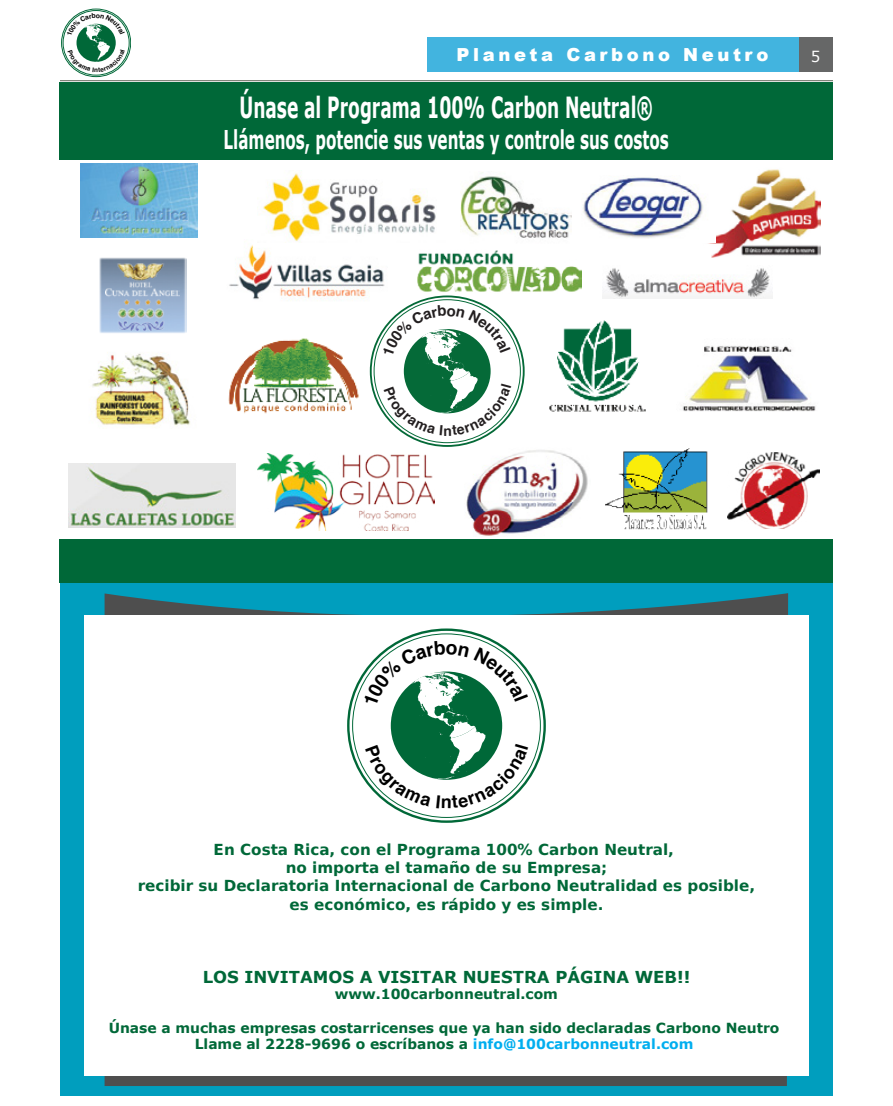
<style>
.page{position:relative;width:893px;height:1106px;background:#fff}
.page>*{position:absolute;margin:0;border:0;box-sizing:border-box;transform-origin:0 0}
.t1{font:700 29.1px "Verdana";color:#fff;scale:.59 1}
.t2{font:700 25.95px "Verdana";color:#fff;scale:.59 1}
.t3{font:900 18px "Arial";letter-spacing:.2em;color:#fff}
.t4{font:700 16.5px "Verdana";color:#006838}
.t5{font:700 15.15px/18.1px "DejaVu Sans";color:#006838;text-align:center}
.t6{font:15px "Verdana";color:#fff}
.t7{font:700 13.95px/16.6px "Verdana";color:#006838;text-align:center}
.s1{color:#00aeef}
</style>
<div class="page">
<div style="left:798px;top:38px;width:35px;height:34px;background:#666767"></div>
<div style="left:427px;top:38px;width:371px;height:34px;background:#42b4df"></div>
<hr style="left:60px;top:80px;width:773px;height:1px;background:#73776c">
<div style="left:63px;top:10px;width:66px;height:65px;border:1px solid #006838;border-radius:50%"></div>
<div style="left:61px;top:9px;width:70px;height:68px;border:1px solid #006838;border-radius:50%"></div>
<div style="left:60px;top:581px;width:773px;height:514px;background:#009ebe"></div>
<svg style="left:105px;top:593px;width:683px;height:493px"></svg>
<div style="left:84px;top:615px;width:725px;height:460px;background:#fff"></div>
<div style="left:60px;top:539px;width:773px;height:43px;background:#006838"></div>
<div style="left:60px;top:82px;width:773px;height:77px;background:#006838"></div>
<img style="left:602px;top:268px;width:170px;height:30px">
<img style="left:80px;top:164px;width:117px;height:73px">
<img style="left:708px;top:169px;width:112px;height:88px">
<img style="left:549px;top:320px;width:97px;height:92px">
<img style="left:461px;top:172px;width:111px;height:66px">
<img style="left:68px;top:464px;width:168px;height:63px">
<img style="left:682px;top:346px;width:134px;height:65px">
<img style="left:92px;top:352px;width:98px;height:74px">
<img style="left:417px;top:250px;width:165px;height:42px">
<img style="left:258px;top:453px;width:176px;height:78px">
<img style="left:229px;top:245px;width:156px;height:56px">
<img style="left:228px;top:334px;width:154px;height:80px">
<img style="left:583px;top:176px;width:132px;height:66px">
<img style="left:466px;top:450px;width:122px;height:86px">
<img style="left:606px;top:448px;width:102px;height:82px">
<img style="left:263px;top:173px;width:173px;height:68px">
<img style="left:728px;top:453px;width:92px;height:75px">
<img style="left:99px;top:257px;width:87px;height:76px">
<img style="left:105px;top:260px;width:75px;height:70px">
<svg style="left:67px;top:13px;width:58px;height:59px"></svg>
<svg style="left:364px;top:640px;width:164px;height:168px"></svg>
<svg style="left:383px;top:305px;width:128px;height:130px"></svg>
<p class="t3" style="left:457px;top:42px;width:313px">Planeta Carbono Neutro</p>
<p class="t6" style="left:811px;top:46px;width:11px">5</p>
<h1 class="t1" style="left:239px;top:87px;width:702px">Únase al Programa 100% Carbon Neutral®</h1>
<h2 class="t2" style="left:224px;top:121px;width:756px">Llámenos, potencie sus ventas y controle sus costos</h2>
<p class="t5" style="left:138px;top:839px;width:619px">En Costa Rica, con el Programa 100% Carbon Neutral,<br>no importa el tamaño de su Empresa;<br>recibir su Declaratoria Internacional de Carbono Neutralidad es posible, es económico, es rápido y es simple.</p>
<p class="t4" style="left:203px;top:965px;width:489px">LOS INVITAMOS A VISITAR NUESTRA PÁGINA WEB!!</p>
<p class="t7" style="left:335px;top:985px;width:224px">www.100carbonneutral.com</p>
<p class="t7" style="left:109px;top:1019px;width:672px">Únase a muchas empresas costarricenses que ya han sido declaradas Carbono Neutro<br>Llame al 2228-9696 o escríbanos a <span class="s1">info@100carbonneutral.com</span></p>
</div>
